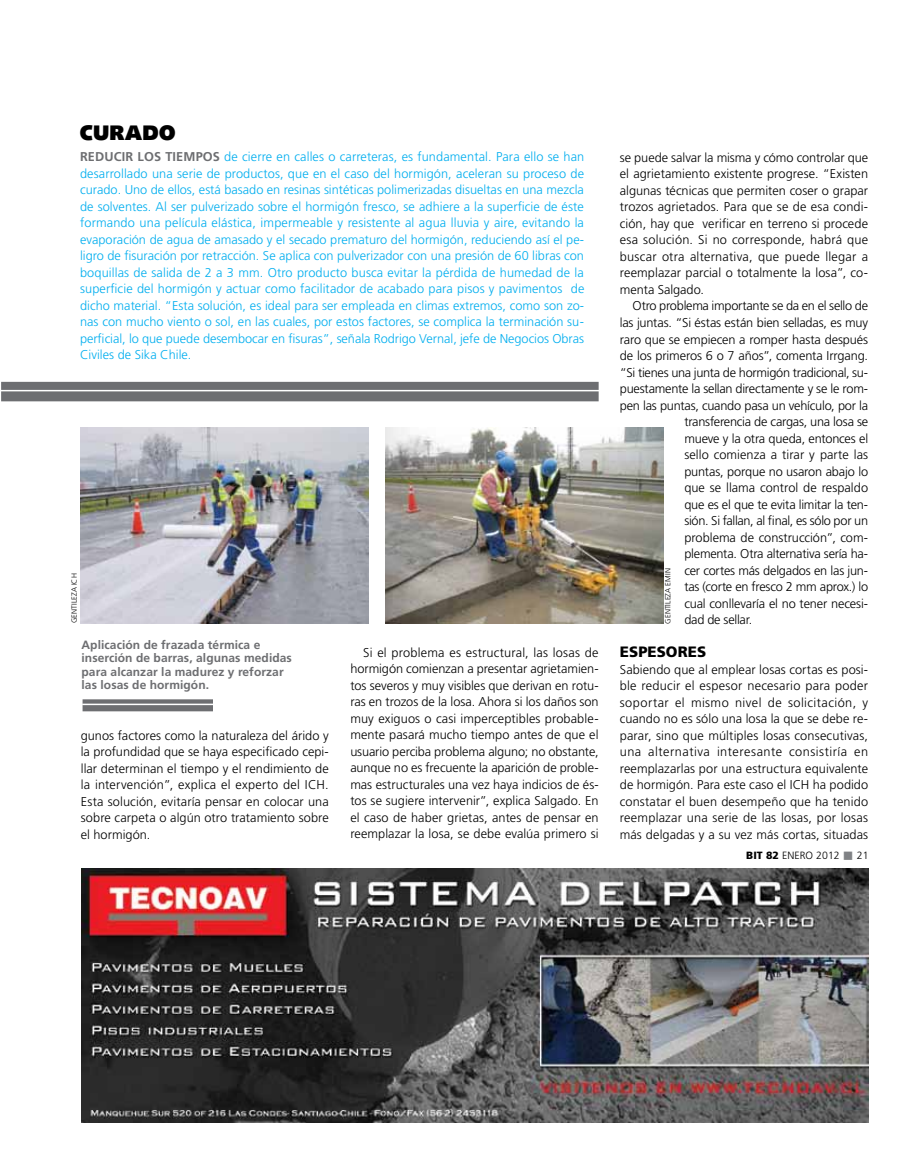
<style>
.page{position:relative;width:915px;height:1170px;background:#fff}
.page>*{position:absolute;margin:0;border:0;box-sizing:border-box;transform-origin:0 0}
.t1{font:900 21px "Syntax";letter-spacing:.005em;color:#000}
.t2{font:900 15px "Frutiger";letter-spacing:.005em;color:#000}
.t3{font:300 12.75px/16.5px "Frutiger";letter-spacing:-.01em;color:#000;text-align:justify}
.t4{font:300 12.75px/16.5px "Frutiger";letter-spacing:-.005em;color:#00aeef;text-align:justify}
.t5{font:700 12px/13.5px "Frutiger";letter-spacing:.005em;color:#6d6e71}
.t6{font:300 10.5px "Frutiger";letter-spacing:.005em;color:#000}
.t7{font:300 7.5px "Frutiger";letter-spacing:.005em;color:#000}
.s1{font-weight:700;color:#6d6e71}
.s2{font-weight:900}
.s3{color:#808285}
</style>
<div class="page">
<div style="left:1px;top:382px;width:597px;height:19px;background:#6d6e71"></div>
<hr style="left:0;top:390px;width:602px;height:1px;background:#fff">
<div style="left:82px;top:699px;width:131px;height:12px;background:#6d6e71"></div>
<hr style="left:82px;top:703px;width:140px;height:2px;background:#fff">
<img style="left:81px;top:427px;width:288px;height:196px">
<img style="left:386px;top:427px;width:276px;height:196px">
<img style="left:82px;top:868px;width:786px;height:254px">
<h1 class="t1" style="left:80px;top:121px;width:97px">CURADO</h1>
<p class="t4" style="left:80px;top:148px;width:505px"><span class="s1">Reducir los tiempos</span> de cierre en calles o carreteras, es fundamental. Para ello se han desarrollado una serie de productos, que en el caso del hormigón, aceleran su proceso de curado. Uno de ellos, está basado en resinas sintéticas polimerizadas disueltas en una mezcla de solventes. Al ser pulverizado sobre el hormigón fresco, se adhiere a la superficie de éste formando una película elástica, impermeable y resistente al agua lluvia y aire, evitando la evaporación de agua de amasado y el secado prematuro del hormigón, reduciendo así el pe&shy;ligro de fisuración por retracción. Se aplica con pulverizador con una presión de 60 libras con boquillas de salida de 2 a 3 mm. Otro producto busca evitar la pérdida de humedad de la superficie del hormigón y actuar como facilitador de acabado para pisos y pavimentos de dicho material. “Esta solución, es ideal para ser empleada en climas extremos, como son zo&shy;nas con mucho viento o sol, en las cuales, por estos factores, se complica la terminación su&shy;perficial, lo que puede desembocar en fisuras”, señala Rodrigo Vernal, jefe de Negocios Obras Civiles de Sika Chile.</p>
<p class="t3" style="left:619px;top:149px;width:250px">se puede salvar la misma y cómo controlar que el agrietamiento existente progrese. “Existen algunas técnicas que permiten coser o grapar trozos agrietados. Para que se de esa condi&shy;ción, hay que verificar en terreno si procede esa solución. Si no corresponde, habrá que buscar otra alternativa, que puede llegar a reemplazar parcial o totalmente la losa”, co&shy;menta Salgado.</p>
<p class="t3" style="left:632px;top:298px;width:237px">Otro problema importante se da en el sello de</p>
<p class="t3" style="left:619px;top:314px;width:250px">las juntas. “Si éstas están bien selladas, es muy</p>
<p class="t3" style="left:619px;top:331px;width:250px">raro que se empiecen a romper hasta después</p>
<p class="t3" style="left:619px;top:347px;width:250px">de los primeros 6 o 7 años”, comenta Irrgang.</p>
<p class="t3" style="left:619px;top:364px;width:250px">“Si tienes una junta de hormigón tradicional, su-</p>
<p class="t3" style="left:619px;top:380px;width:250px">puestamente la sellan directamente y se le rom-</p>
<p class="t3" style="left:619px;top:397px;width:250px">pen las puntas, cuando pasa un vehículo, por la</p>
<p class="t3" style="left:684px;top:413px;width:185px">transferencia de cargas, una losa se</p>
<p class="t3" style="left:684px;top:430px;width:185px">mueve y la otra queda, entonces el</p>
<p class="t3" style="left:684px;top:446px;width:185px">sello comienza a tirar y parte las</p>
<p class="t3" style="left:684px;top:463px;width:185px">puntas, porque no usaron abajo lo</p>
<p class="t3" style="left:684px;top:479px;width:185px">que se llama control de respaldo</p>
<p class="t3" style="left:684px;top:496px;width:185px">que es el que te evita limitar la ten-</p>
<p class="t3" style="left:684px;top:512px;width:185px">sión. Si fallan, al final, es sólo por un</p>
<p class="t3" style="left:684px;top:529px;width:185px">problema de construcción”, com-</p>
<p class="t3" style="left:684px;top:545px;width:185px">plementa. Otra alternativa sería ha-</p>
<p class="t3" style="left:684px;top:562px;width:185px">cer cortes más delgados en las jun-</p>
<p class="t3" style="left:684px;top:578px;width:185px">tas (corte en fresco 2 mm aprox.) lo</p>
<p class="t3" style="left:684px;top:595px;width:185px">cual conllevaría el no tener necesi-</p>
<p class="t3" style="left:684px;top:611px;width:70px">dad de sellar.</p>
<p class="t2" style="left:619px;top:643px;width:88px">ESPESORES</p>
<p class="t3" style="left:619px;top:661px;width:250px">Sabiendo que al emplear losas cortas es posi&shy;ble reducir el espesor necesario para poder soportar el mismo nivel de solicitación, y cuando no es sólo una losa la que se debe re&shy;parar, sino que múltiples losas consecutivas, una alternativa interesante consistiría en reemplazarlas por una estructura equivalente de hormigón. Para este caso el ICH ha podido constatar el buen desempeño que ha tenido reemplazar una serie de las losas, por losas más delgadas y a su vez más cortas, situadas</p>
<p class="t7" style="left:70px;top:623px;width:50px;rotate:-90deg">gentileza ich</p>
<p class="t7" style="left:663px;top:623px;width:57px;rotate:-90deg">gentileza emi n</p>
<p class="t5" style="left:81px;top:637px;width:212px">Aplicación de frazada térmica e inserción de barras, algunas medidas para alcanzar la madurez y reforzar las losas de hormigón.</p>
<p class="t3" style="left:350px;top:644px;width:250px;text-indent:13px">Si el problema es estructural, las losas de hormigón comienzan a presentar agrietamien&shy;tos severos y muy visibles que derivan en rotu&shy;ras en trozos de la losa. Ahora si los daños son muy exiguos o casi imperceptibles probable&shy;mente pasará mucho tiempo antes de que el usuario perciba problema alguno; no obstante, aunque no es frecuente la aparición de proble&shy;mas estructurales una vez haya indicios de és&shy;tos se sugiere intervenir”, explica Salgado. En el caso de haber grietas, antes de pensar en reemplazar la losa, se debe evalúa primero si</p>
<p class="t3" style="left:81px;top:727px;width:249px">gunos factores como la naturaleza del árido y la profundidad que se haya especificado cepi&shy;llar determinan el tiempo y el rendimiento de la intervención”, explica el experto del ICH.<br>Esta solución, evitaría pensar en colocar una sobre carpeta o algún otro tratamiento sobre el hormigón.</p>
<p class="t6" style="left:746px;top:849px;width:124px"><span class="s2">BIT 82</span> enero 2012 <span class="s3">■</span> 21</p>
</div>
